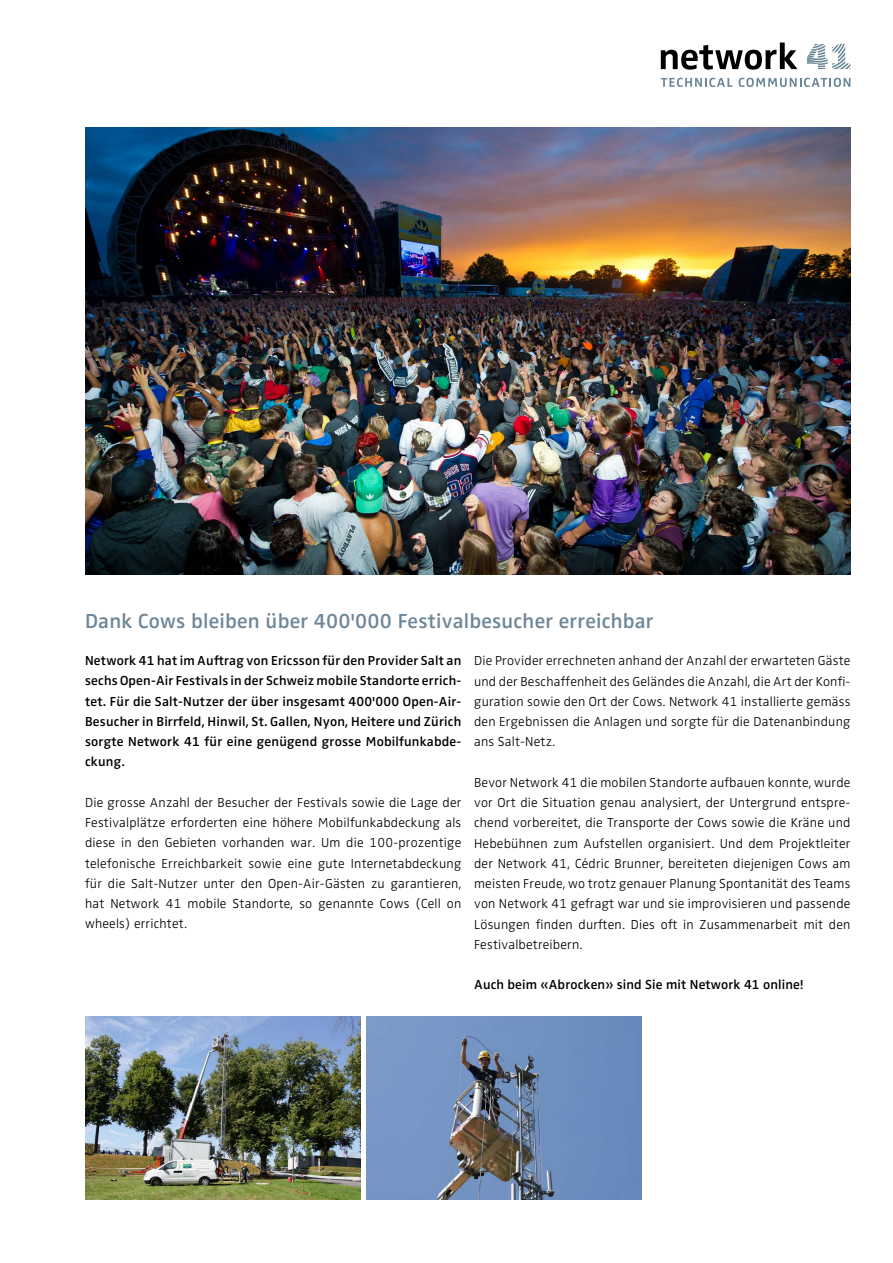
<style>
.page{position:relative;width:893px;height:1263px;background:#fff}
.page>*{position:absolute;margin:0;border:0;box-sizing:border-box;transform-origin:0 0}
.t1{font:600 21px "Zwo";letter-spacing:.01em;color:#6d8799}
.t2{font:300 13.5px/20.2px "Zwo";letter-spacing:.015em;color:#000;text-align:justify}
.t3{font:600 13.5px/20.2px "Zwo";letter-spacing:.015em;color:#000;text-align:justify}
</style>
<div class="page">
<img style="left:85px;top:128px;width:765px;height:446px">
<svg style="left:661px;top:78px;width:72px;height:9px"></svg>
<svg style="left:739px;top:78px;width:111px;height:9px"></svg>
<svg style="left:661px;top:43px;width:136px;height:27px"></svg>
<svg style="left:807px;top:44px;width:43px;height:25px"></svg>
<img style="left:85px;top:1016px;width:275px;height:183px">
<img style="left:367px;top:1016px;width:275px;height:183px">
<h1 class="t1" style="left:85px;top:609px;width:570px">Dank Cows bleiben über 400'000 Festivalbesucher erreichbar</h1>
<p class="t3" style="left:85px;top:650px;width:378px">Network 41 hat im Auftrag von Ericsson für den Provider Salt an sechs Open-Air Festivals in der Schweiz mobile Standorte errich&shy;tet. Für die Salt-Nutzer der über insgesamt 400'000 Open-Air-Besucher in Birrfeld, Hinwil, St. Gallen, Nyon, Heitere und Zürich sorgte Network 41 für eine genügend grosse Mobilfunkabde&shy;ckung.</p>
<p class="t2" style="left:85px;top:792px;width:378px">Die grosse Anzahl der Besucher der Festivals sowie die Lage der Festivalplätze erforderten eine höhere Mobilfunkabdeckung als diese in den Gebieten vorhanden war. Um die 100-prozentige telefonische Erreichbarkeit sowie eine gute Internetabdeckung für die Salt-Nutzer unter den Open-Air-Gästen zu garantieren, hat Network 41 mobile Standorte, so genannte Cows (Cell on wheels) errichtet.</p>
<p class="t2" style="left:474px;top:651px;width:378px">Die Provider errechneten anhand der Anzahl der erwarteten Gäste und der Beschaffenheit des Geländes die Anzahl, die Art der Konfi&shy;guration sowie den Ort der Cows. Network 41 installierte gemäss den Ergebnissen die Anlagen und sorgte für die Datenanbindung ans Salt-Netz.</p>
<p class="t2" style="left:474px;top:772px;width:378px">Bevor Network 41 die mobilen Standorte aufbauen konnte, wurde vor Ort die Situation genau analysiert, der Untergrund entspre&shy;chend vorbereitet, die Transporte der Cows sowie die Kräne und Hebebühnen zum Aufstellen organisiert. Und dem Projektleiter der Network 41, Cédric Brunner, bereiteten diejenigen Cows am meisten Freude, wo trotz genauer Planung Spontanität des Teams von Network 41 gefragt war und sie improvisieren und passende Lösungen finden durften. Dies oft in Zusammenarbeit mit den Festivalbetreibern.</p>
<p class="t3" style="left:474px;top:975px;width:331px">Auch beim «Abrocken» sind Sie mit Network 41 online!</p>
</div>
